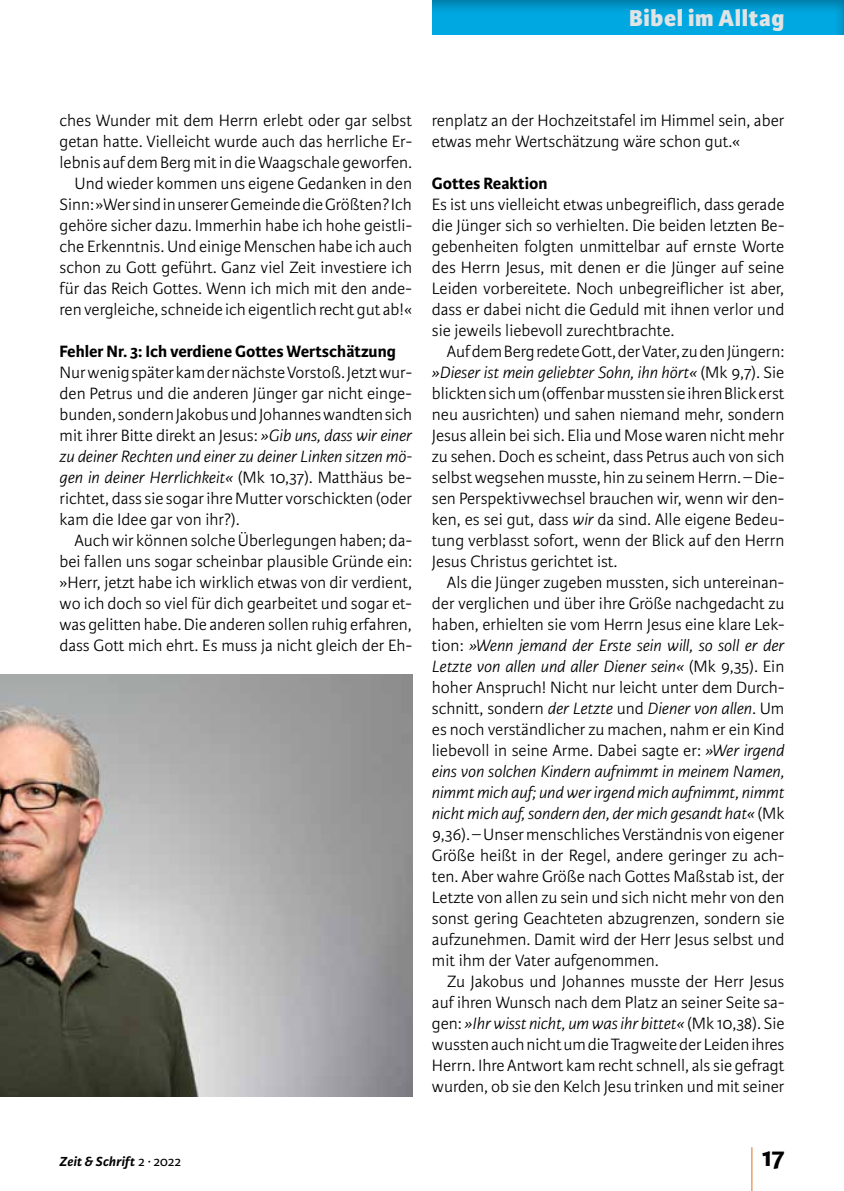
<style>
.page{position:relative;width:844px;height:1191px;background:#fff}
.page>*{position:absolute;margin:0;border:0;box-sizing:border-box;transform-origin:0 0}
.t1{font:300 59.5px "Karmina Sans Basic";color:#df7427;scale:.29 1}
.t2{font:700 28px "Karmina Sans Basic";color:#000}
.t3{font:800 24.5px "Karmina Sans Basic";letter-spacing:.03em;color:#e2e3e4}
.t4{font:300 17.5px/21px "Karmina Sans Basic";color:#000;text-align:justify}
.t5{font:700 17.5px "Karmina Sans Basic";color:#000}
.t6{font:italic 700 14px "Karmina Sans Basic";letter-spacing:.015em;color:#000}
.s1{font-style:italic}
.s2{font-weight:400;font-style:normal}
</style>
<div class="page">
<div style="left:430px;top:0;width:413px;height:35px;background:#000;opacity:.3"></div>
<img style="left:0;top:675px;width:412px;height:421px">
<h3 class="t3" style="left:629px;top:4px;width:157px">Bibel im Alltag</h3>
<p class="t4" style="left:60px;top:110px;width:354px;text-align:right">ches Wunder mit dem Herrn erlebt oder gar selbst getan hatte. Vielleicht wurde auch das herrliche Er&shy;lebnis auf dem Berg mit in die Waagschale geworfen.<br>Und wieder kommen uns eigene Gedanken in den Sinn: »Wer sind in unserer Gemeinde die Größten? Ich gehöre sicher dazu. Immerhin habe ich hohe geistli&shy;che Erkenntnis. Und einige Menschen habe ich auch schon zu Gott geführt. Ganz viel Zeit investiere ich für das Reich Gottes. Wenn ich mich mit den ande&shy;ren vergleiche, schneide ich eigentlich recht gut ab!«</p>
<p class="t5" style="left:60px;top:341px;width:338px">Fehler Nr. 3: Ich verdiene Gottes Wertschätzung</p>
<p class="t4" style="left:60px;top:362px;width:354px">Nur wenig später kam der nächste Vorstoß. Jetzt wur&shy;den Petrus und die anderen Jünger gar nicht einge&shy;bunden, sondern Jakobus und Johannes wandten sich mit ihrer Bitte direkt an Jesus: <span class="s1">»Gib uns, dass wir einer zu deiner Rechten und einer zu deiner Linken sitzen mö&shy;gen in deiner Herrlichkeit«</span> (Mk 10,37). Matthäus be&shy;richtet, dass sie sogar ihre Mutter vorschickten (oder kam die Idee gar von ihr?).</p>
<p class="t4" style="left:60px;top:530px;width:354px;text-indent:15px">Auch wir können solche Überlegungen haben; da&shy;bei fallen uns sogar scheinbar plausible Gründe ein: »Herr, jetzt habe ich wirklich etwas von dir verdient, wo ich doch so viel für dich gearbeitet und sogar et&shy;was gelitten habe. Die anderen sollen ruhig erfahren, dass Gott mich ehrt. Es muss ja nicht gleich der Eh-</p>
<p class="t4" style="left:432px;top:110px;width:354px">renplatz an der Hochzeitstafel im Himmel sein, aber etwas mehr Wertschätzung wäre schon gut.«</p>
<p class="t5" style="left:432px;top:173px;width:117px">Gottes Reaktion</p>
<p class="t4" style="left:432px;top:194px;width:354px">Es ist uns vielleicht etwas unbegreiflich, dass gerade die Jünger sich so verhielten. Die beiden letzten Be&shy;gebenheiten folgten unmittelbar auf ernste Worte des Herrn Jesus, mit denen er die Jünger auf seine Leiden vorbereitete. Noch unbegreiflicher ist aber, dass er dabei nicht die Geduld mit ihnen verlor und sie jeweils liebevoll zurechtbrachte.</p>
<p class="t4" style="left:432px;top:341px;width:354px;text-indent:15px">Auf dem Berg redete Gott, der Vater, zu den Jüngern: <span class="s1">»Dieser ist mein geliebter Sohn, ihn hört«</span> (Mk 9,7). Sie blickten sich um (offenbar mussten sie ihren Blick erst neu ausrichten) und sahen niemand mehr, sondern Jesus allein bei sich. Elia und Mose waren nicht mehr zu sehen. Doch es scheint, dass Petrus auch von sich selbst wegsehen musste, hin zu seinem Herrn. – Die&shy;sen Perspektivwechsel brauchen wir, wenn wir den&shy;ken, es sei gut, dass <span class="s1">wir</span> da sind. Alle eigene Bedeu&shy;tung verblasst sofort, wenn der Blick auf den Herrn Jesus Christus gerichtet ist.</p>
<p class="t4" style="left:432px;top:572px;width:354px;text-indent:15px">Als die Jünger zugeben mussten, sich untereinan&shy;der verglichen und über ihre Größe nachgedacht zu haben, erhielten sie vom Herrn Jesus eine klare Lek&shy;tion: <span class="s1">»Wenn jemand der Erste sein will, so soll er der Letzte von allen und aller Diener sein«</span> (Mk 9,35). Ein hoher Anspruch! Nicht nur leicht unter dem Durch&shy;schnitt, sondern <span class="s1">der Letzte</span> und <span class="s1">Diener von allen</span>. Um es noch verständlicher zu machen, nahm er ein Kind liebevoll in seine Arme. Dabei sagte er: <span class="s1">»Wer irgend eins von solchen Kindern aufnimmt in meinem Namen, nimmt mich auf; und wer irgend mich aufnimmt, nimmt nicht mich auf, sondern den, der mich gesandt hat«</span> (Mk 9,36). – Unser menschliches Verständnis von eigener Größe heißt in der Regel, andere geringer zu ach&shy;ten. Aber wahre Größe nach Gottes Maßstab ist, der Letzte von allen zu sein und sich nicht mehr von den sonst gering Geachteten abzugrenzen, sondern sie aufzunehmen. Damit wird der Herr Jesus selbst und mit ihm der Vater aufgenommen.</p>
<p class="t4" style="left:432px;top:971px;width:354px;text-indent:15px">Zu Jakobus und Johannes musste der Herr Jesus auf ihren Wunsch nach dem Platz an seiner Seite sa&shy;gen: <span class="s1">»Ihr wisst nicht, um was ihr bittet«</span> (Mk 10,38). Sie wussten auch nicht um die Tragweite der Leiden ihres Herrn. Ihre Antwort kam recht schnell, als sie gefragt wurden, ob sie den Kelch Jesu trinken und mit seiner</p>
<h1 class="t1" style="left:749px;top:1140px;width:17px">|</h1>
<p class="t6" style="left:60px;top:1153px;width:123px">Zeit &amp; Schrift <span class="s2">2 ∙ 2022</span></p>
<h2 class="t2" style="left:761px;top:1141px;width:24px">17</h2>
</div>
